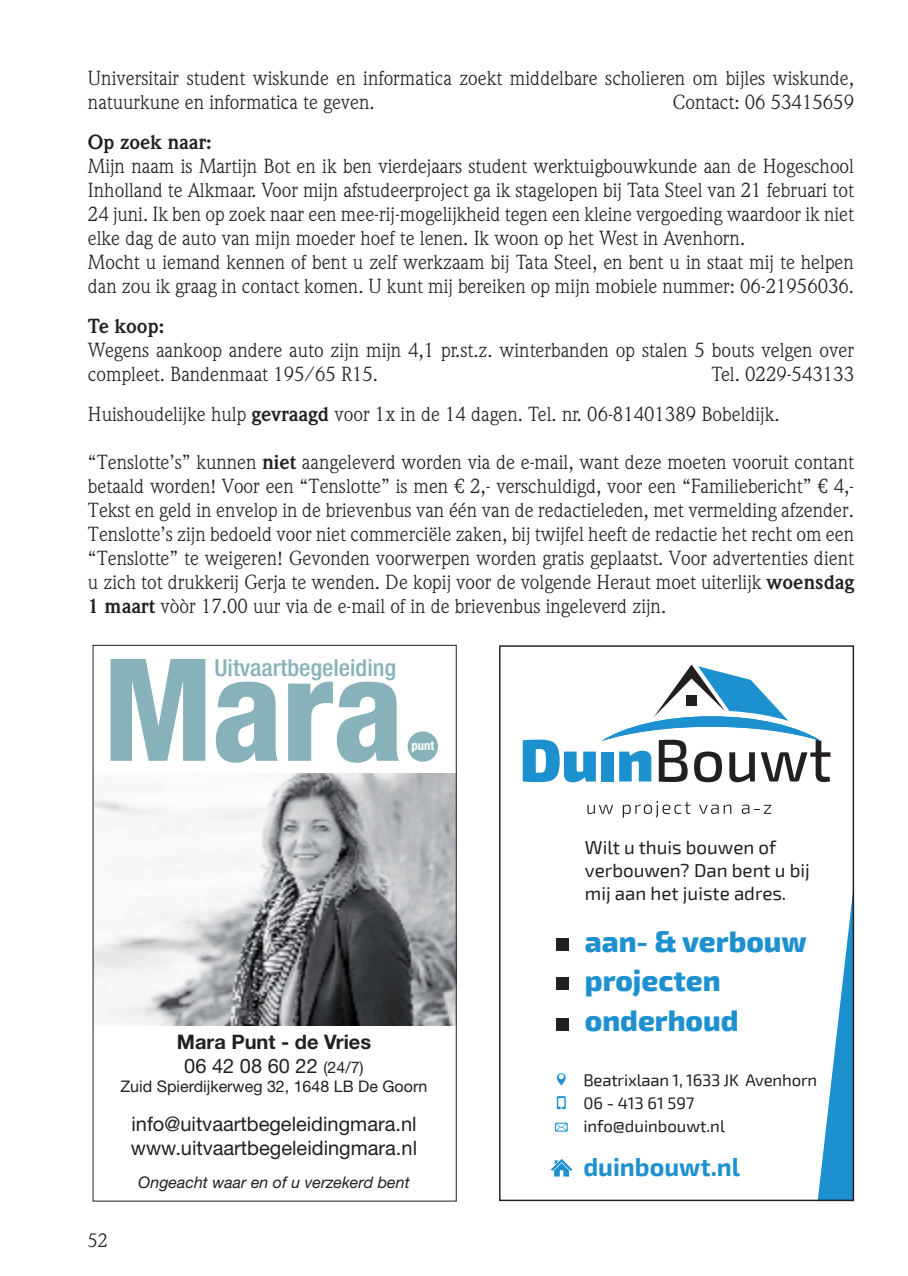
<style>
.page{position:relative;width:908px;height:1276px;background:#fff}
.page>*{position:absolute;margin:0;border:0;box-sizing:border-box;transform-origin:0 0}
.t1{font:800 condensed 142.6px "Helvetica Neue LT Std";color:#88b2ba}
.t2{font:800 29.2px/39.6px "Exo 2";color:#1d90d0}
.t3{font:700 25px "Exo 2";color:#1d90d0}
.t4{font:500 condensed 23.4px "Helvetica Neue LT Std";color:#88b2ba;scale:1.04 1}
.t5{font:20px/24px "Weidemann Std";color:#231f20}
.t6{font:20px/24px "Helvetica Neue LT Std";color:#231f20}
.t7{font:700 20px/24px "Helvetica Neue LT Std";color:#231f20;text-align:center}
.t8{font:700 20px "Weidemann Std";color:#231f20}
.t9{font:19px "Weidemann Std";color:#231f20}
.t10{font:18.8px/23px "Exo 2";color:#231f20}
.t11{font:16.6px/23px "Exo 2";letter-spacing:-.01em;color:#231f20}
.t12{font:16px "Helvetica Neue LT Std";color:#231f20}
.t13{font:italic 16px "Helvetica Neue LT Std";color:#231f20}
.t14{font:700 condensed 12.6px "Helvetica Neue LT Std";color:#fff}
.s1{font-weight:700}
.s2{font-weight:400}
.s3{font-weight:400;font-size:16px}
</style>
<div class="page">
<img style="left:94px;top:773px;width:360px;height:252px">
<div style="left:407px;top:731px;width:31px;height:31px;background:#88b2ba;border-radius:50%"></div>
<svg style="left:522px;top:739px;width:73px;height:43px"></svg>
<svg style="left:587px;top:805px;width:26px;height:9px"></svg>
<svg style="left:622px;top:801px;width:68px;height:16px"></svg>
<svg style="left:699px;top:804px;width:32px;height:10px"></svg>
<svg style="left:741px;top:804px;width:30px;height:10px"></svg>
<svg style="left:601px;top:664px;width:229px;height:118px"></svg>
<div style="left:686px;top:695px;width:10px;height:11px;background:#231f20"></div>
<svg style="left:554px;top:1122px;width:13px;height:9px"></svg>
<svg style="left:556px;top:1096px;width:9px;height:13px"></svg>
<svg style="left:556px;top:1073px;width:9px;height:12px"></svg>
<svg style="left:818px;top:909px;width:33px;height:290px"></svg>
<svg style="left:551px;top:1159px;width:21px;height:17px"></svg>
<div style="left:555px;top:938px;width:13px;height:12px;background:#231f20"></div>
<div style="left:555px;top:978px;width:13px;height:12px;background:#231f20"></div>
<div style="left:555px;top:1019px;width:13px;height:12px;background:#231f20"></div>
<p class="t5" style="left:88px;top:66px;width:767px">Universitair student wiskunde en informatica zoekt middelbare scholieren om bijles wiskunde, natuurkune en informatica te geven.</p>
<p class="t5" style="left:672px;top:90px;width:183px">Contact: 06 53415659</p>
<p class="t8" style="left:88px;top:130px;width:125px">Op zoek naar:</p>
<p class="t5" style="left:88px;top:154px;width:767px">Mijn naam is Martijn Bot en ik ben vierdejaars student werktuigbouwkunde aan de Hogeschool Inholland te Alkmaar. Voor mijn afstudeerproject ga ik stagelopen bij Tata Steel van 21 februari tot 24 juni. Ik ben op zoek naar een mee-rij-mogelijkheid tegen een kleine vergoeding waardoor ik niet elke dag de auto van mijn moeder hoef te lenen. Ik woon op het West in Avenhorn.<br>Mocht u iemand kennen of bent u zelf werkzaam bij Tata Steel, en bent u in staat mij te helpen dan zou ik graag in contact komen. U kunt mij bereiken op mijn mobiele nummer: 06-21956036.</p>
<p class="t8" style="left:88px;top:314px;width:78px">Te koop:</p>
<p class="t5" style="left:88px;top:338px;width:767px">Wegens aankoop andere auto zijn mijn 4,1 pr.st.z. winterbanden op stalen 5 bouts velgen over compleet. Bandenmaat 195/65 R15.</p>
<p class="t5" style="left:88px;top:354px;width:767px;line-height:40px;text-indent:623px">Tel. 0229-543133<br>Huishoudelijke hulp <span class="s1">gevraagd</span> voor 1x in de 14 dagen. Tel. nr. 06-81401389 Bobeldijk.</p>
<p class="t5" style="left:88px;top:450px;width:767px;text-align:justify">“Tenslotte’s” kunnen <span class="s1">niet</span> aangeleverd worden via de e-mail, want deze moeten vooruit contant betaald worden! Voor een “Tenslotte” is men € 2,- verschuldigd, voor een “Familiebericht” € 4,- Tekst en geld in envelop in de brievenbus van één van de redactieleden, met vermelding afzender.<br>Tenslotte’s zijn bedoeld voor niet commerciële zaken, bij twijfel heeft de redactie het recht om een “Tenslotte” te weigeren! Gevonden voorwerpen worden gratis geplaatst. Voor advertenties dient u zich tot drukkerij Gerja te wenden. De kopij voor de volgende Heraut moet uiterlijk <span class="s1">woensdag 1 maart</span> vòòr 17.00 uur via de e-mail of in de brievenbus ingeleverd zijn.</p>
<h1 class="t1" style="left:102px;top:622px;width:303px">Mara</h1>
<p class="t4" style="left:214px;top:654px;width:176px">Uitvaartbegeleiding</p>
<p class="t14" style="left:411px;top:738px;width:24px">punt</p>
<p class="t7" style="left:177px;top:1029px;width:196px">Mara Punt - de Vries<br><span class="s2">06 42 08 60 22</span> <span class="s3">(24/7)</span></p>
<p class="t12" style="left:120px;top:1077px;width:308px">Zuid Spierdijkerweg 32, 1648 LB De Goorn</p>
<p class="t6" style="left:131px;top:1111px;width:287px">info@uitvaartbegeleidingmara.nl www.uitvaartbegeleidingmara.nl</p>
<p class="t13" style="left:138px;top:1172px;width:273px">Ongeacht waar en of u verzekerd bent</p>
<p class="t9" style="left:88px;top:1229px;width:21px">52</p>
<p class="t10" style="left:584px;top:836px;width:226px">Wilt u thuis bouwen of verbouwen? Dan bent u bij mij aan het juiste adres.</p>
<h2 class="t2" style="left:584px;top:922px;width:223px">aan- &amp; verbouw projecten onderhoud</h2>
<p class="t11" style="left:583px;top:1068px;width:235px">Beatrixlaan 1, 1633 JK Avenhorn<br>06 - 413 61 597 info@duinbouwt.nl</p>
<p class="t3" style="left:583px;top:1152px;width:158px">duinbouwt.nl</p>
</div>
